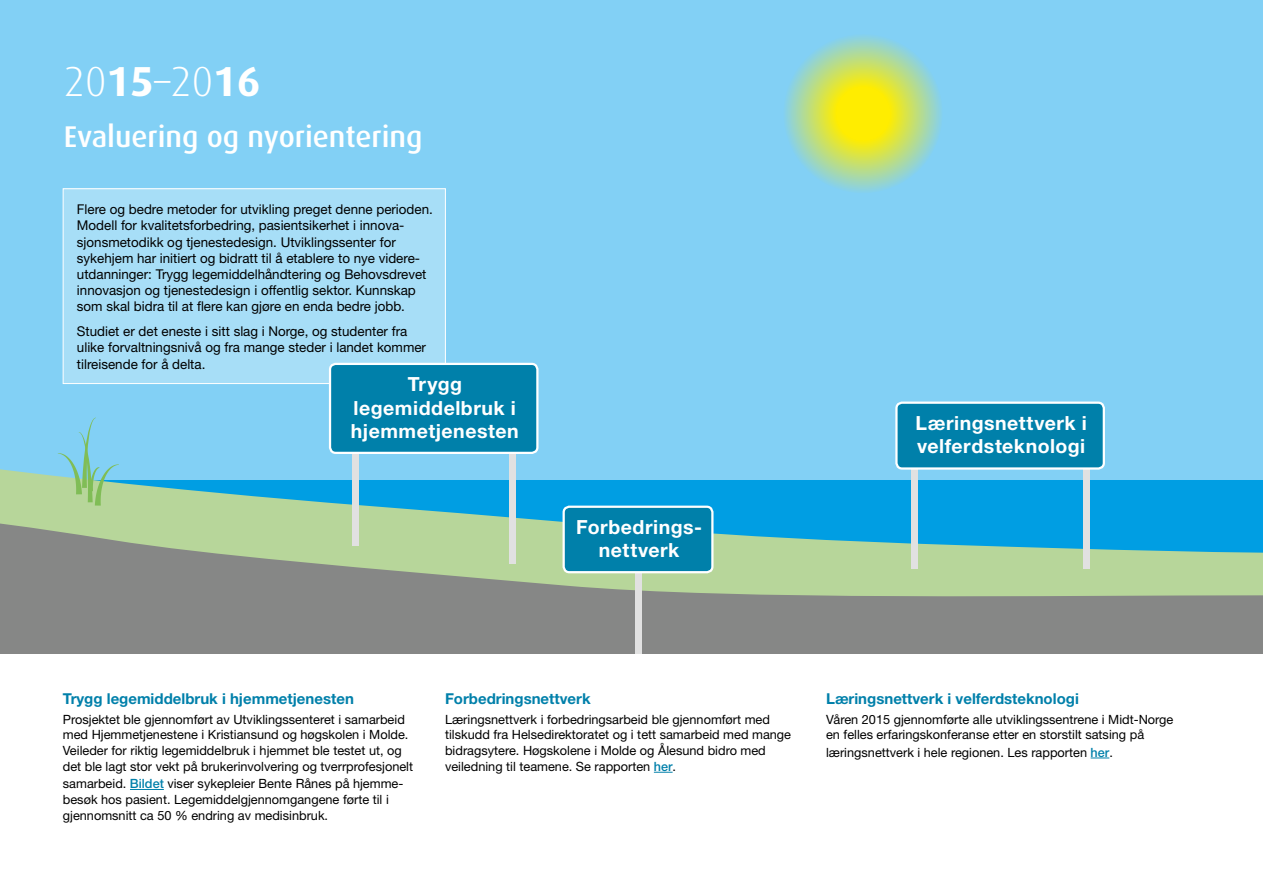
<style>
.page{position:relative;width:1263px;height:893px;background:#fff}
.page>*{position:absolute;margin:0;border:0;box-sizing:border-box;transform-origin:0 0}
.t1{font:300 42px "Dax";color:#fff}
.t2{font:500 30px "Dax";color:#fff}
.t3{font:700 19.5px/23.4px "Helvetica Neue LT Std";letter-spacing:.025em;color:#fff;text-align:center}
.t4{font:700 15px "Helvetica Neue LT Std";color:#0080aa}
.t5{font:13.5px/16.2px "Helvetica Neue LT Std";color:#000}
.t6{font:12.75px/15.8px "Helvetica Neue LT Std";color:#000}
.s1{font-weight:700}
.s2{font-weight:500;color:#0080aa}
</style>
<div class="page">
<div style="left:0;top:0;width:1263px;height:561px;background:#82d0f5"></div>
<svg style="left:0;top:338px;width:1263px;height:184px"></svg>
<svg style="left:0;top:522px;width:1263px;height:132px;background:#8ba193"></svg>
<svg style="left:782px;top:33px;width:161px;height:160px;background:#bddd7e"></svg>
<div style="left:635px;top:564px;width:6px;height:133px;background:#e1e1e1"></div>
<div style="left:564px;top:507px;width:148px;height:65px;background:#0080aa;border-radius:6px"></div>
<div style="left:562px;top:506px;width:151px;height:67px;border:2px solid #fff;border-radius:6px"></div>
<div style="left:0;top:655px;width:1263px;height:238px;background:#fff"></div>
<div style="left:1084px;top:436px;width:6px;height:133px;background:#e1e1e1"></div>
<div style="left:911px;top:436px;width:6px;height:133px;background:#e1e1e1"></div>
<div style="left:896px;top:403px;width:208px;height:65px;background:#0080aa;border-radius:6px"></div>
<div style="left:895px;top:402px;width:210px;height:68px;border:2px solid #fff;border-radius:6px"></div>
<svg style="left:58px;top:418px;width:61px;height:88px"></svg>
<hr style="left:130px;top:789px;width:34px;height:1px;background:#0080aa">
<svg style="left:1090px;top:758px;width:19px;height:1px"></svg>
<svg style="left:654px;top:772px;width:18px;height:1px"></svg>
<div style="left:63px;top:189px;width:382px;height:195px;background:#a7def7"></div>
<div style="left:63px;top:189px;width:383px;height:195px;border:1px solid #fff"></div>
<div style="left:509px;top:421px;width:7px;height:143px;background:#e1e1e1"></div>
<div style="left:352px;top:421px;width:6px;height:125px;background:#e1e1e1"></div>
<div style="left:330px;top:364px;width:207px;height:89px;background:#0080aa;border-radius:6px"></div>
<div style="left:329px;top:363px;width:209px;height:91px;border:2px solid #fff;border-radius:6px"></div>
<h1 class="t1" style="left:64px;top:59px;width:198px">20<span class="s1">15</span>–20<span class="s1">16</span></h1>
<h2 class="t2" style="left:64px;top:120px;width:360px">Evaluering og nyorientering</h2>
<p class="t5" style="left:77px;top:201px;width:357px">Flere og bedre metoder for utvikling preget denne perioden.<br>Modell for kvalitetsforbedring, pasientsikerhet i innova&shy;sjonsmetodikk og tjenestedesign. Utviklingssenter for sykehjem har initiert og bidratt til å etablere to nye videre&shy;utdanninger: Trygg legemiddelhåndtering og Behovsdrevet innovasjon og tjenestedesign i offentlig sektor. Kunnskap som skal bidra til at flere kan gjøre en enda bedre jobb.</p>
<p class="t5" style="left:77px;top:323px;width:351px">Studiet er det eneste i sitt slag i Norge, og studenter fra ulike forvaltningsnivå og fra mange steder i landet kommer tilreisende for å delta.</p>
<h3 class="t3" style="left:351px;top:372px;width:169px">Trygg legemiddelbruk i hjemmetjenesten</h3>
<h3 class="t3" style="left:576px;top:515px;width:127px">Forbedrings&shy;nettverk</h3>
<h3 class="t3" style="left:915px;top:411px;width:173px;text-align:left">Læringsnettverk i velferdsteknologi</h3>
<p class="t4" style="left:63px;top:689px;width:293px">Trygg legemiddelbruk i hjemmetjenesten</p>
<p class="t6" style="left:63px;top:711px;width:352px">Prosjektet ble gjennomført av Utviklingssenteret i samarbeid med Hjemmetjenestene i Kristiansund og høgskolen i Molde.<br>Veileder for riktig legemiddelbruk i hjemmet ble testet ut, og det ble lagt stor vekt på brukerinvolvering og tverrprofesjonelt</p>
<p class="t6" style="left:63px;top:776px;width:342px">samarbeid. <span class="s2">Bildet</span> viser sykepleier Bente Rånes på hjemme&shy;besøk hos pasient. Legemiddelgjennomgangene førte til i gjennomsnitt ca 50 % endring av medisinbruk.</p>
<p class="t4" style="left:445px;top:689px;width:147px">Forbedringsnettverk</p>
<p class="t6" style="left:445px;top:711px;width:347px">Læringsnettverk i forbedringsarbeid ble gjennomført med tilskudd fra Helsedirektoratet og i tett samarbeid med mange bidragsytere. Høgskolene i Molde og Ålesund bidro med veiledning til teamene. Se rapporten <span class="s2">her</span>.</p>
<p class="t4" style="left:826px;top:689px;width:254px">Læringsnettverk i velferdsteknologi</p>
<p class="t6" style="left:826px;top:711px;width:349px">Våren 2015 gjennomførte alle utviklingssentrene i Midt--Norge en felles erfaringskonferanse etter en storstilt satsing på</p>
<p class="t6" style="left:826px;top:744px;width:288px">læringsnettverk i hele regionen. Les rapporten <span class="s2">her</span>.</p>
</div>
